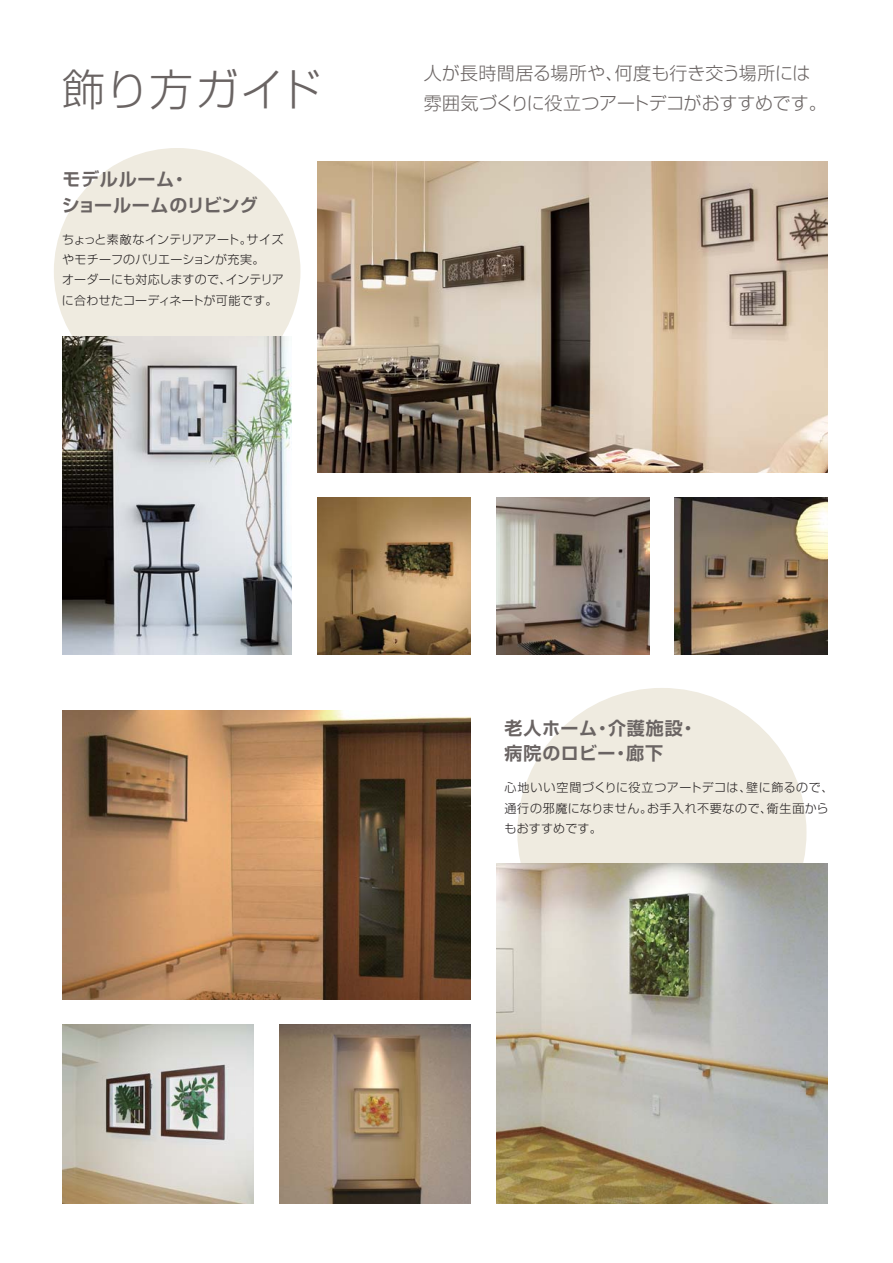
<style>
.page{position:relative;width:893px;height:1263px;background:#fff}
.page>*{position:absolute;margin:0;border:0;box-sizing:border-box;transform-origin:0 0}
.t1{font:43.5px "Shin Go Pro Light 90 pv RKSJ H";letter-spacing:.01em;color:#6a6463}
.t2{font:18px/30px "Shin Go Pro Light 90 pv RKSJ H";letter-spacing:-.005em;color:#6a6463}
.t3{font:18px/25.5px "Shin Go Pro De Bold 90 pv RKSJ H";letter-spacing:.04em;color:#6a6463}
.t4{font:12px/20.2px "Shin Go Pro Light 90 pv RKSJ H";letter-spacing:.025em;color:#231f20}
.t5{font:12px/20.2px "Shin Go Pro Light 90 pv RKSJ H";letter-spacing:.045em;color:#231f20}
</style>
<div class="page">
<div style="left:517px;top:688px;width:289px;height:289px;background:#efebe0;border-radius:50%"></div>
<img style="left:62px;top:1025px;width:192px;height:178px">
<img style="left:279px;top:1025px;width:192px;height:178px">
<img style="left:496px;top:863px;width:332px;height:340px">
<img style="left:62px;top:710px;width:409px;height:289px">
<div style="left:54px;top:148px;width:246px;height:247px;background:#efebe0;border-radius:50%"></div>
<img style="left:62px;top:336px;width:230px;height:319px">
<img style="left:317px;top:162px;width:511px;height:310px">
<img style="left:317px;top:498px;width:154px;height:157px">
<img style="left:496px;top:498px;width:153px;height:157px">
<img style="left:675px;top:498px;width:153px;height:157px">
<h1 class="t1" style="left:62px;top:73px;width:261px">飾り方ガイド</h1>
<h2 class="t2" style="left:424px;top:60px;width:404px">人が長時間居る場所や、何度も行き交う場所には雰囲気づくりに役立つアートデコがおすすめです。</h2>
<h2 class="t3" style="left:62px;top:169px;width:197px">モデルルーム・<br>ショールームのリビング</h2>
<p class="t4" style="left:62px;top:231px;width:223px">ちょっと素敵なインテリアアート。サイズやモチーフのバリエーションが充実。<br>オーダーにも対応しますので、インテリアに合わせたコーディネートが可能です。</p>
<h2 class="t3" style="left:505px;top:717px;width:194px">老人ホーム・介護施設・病院のロビー・廊下</h2>
<p class="t5" style="left:504px;top:779px;width:331px">心地いい空間づくりに役立つアートデコは、壁に飾るので、通行の邪魔になりません。お手入れ不要なので、衛生面からもおすすめです。</p>
</div>
